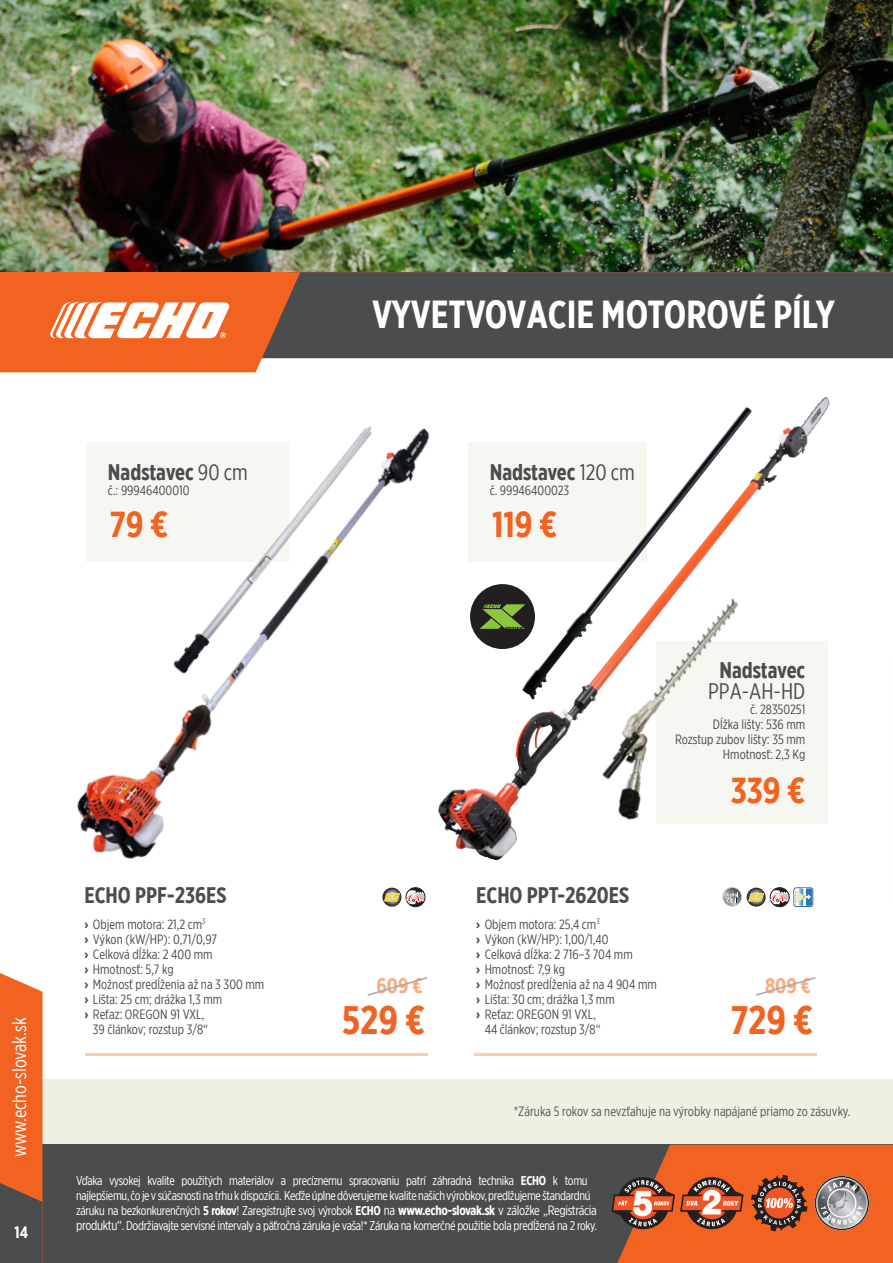
<style>
.page{position:relative;width:893px;height:1263px;background:#fff}
.page>*{position:absolute;margin:0;border:0;box-sizing:border-box;transform-origin:0 0}
.t1{font:700 39.6px "Gotham X Narrow";color:#f26221}
.t2{font:700 39px "Gotham X Narrow";color:#fff}
.t3{font:700 36px "Gotham X Narrow";color:#f26221}
.t4{font:700 22.5px/21px "Gotham X Narrow";color:#4b4c4d;text-align:center}
.t5{font:700 21px "Gotham X Narrow";color:#f8ac7f}
.t6{font:19.5px "Gotham X Narrow";color:#fff}
.t7{font:700 16.5px "Gotham X Narrow";color:#fff}
.t8{font:13.5px/15px "Gotham X Narrow";color:#4b4c4d;text-align:right}
.t9{font:13.5px "Gotham X Narrow";color:#57585a}
.t10{font:12.75px/15px "Gotham X Narrow";letter-spacing:-.025em;color:#fff}
.s1{font-weight:400}
.s2{font-weight:700}
.s3{font-size:13.5px}
.s4{font-weight:700;font-size:13.5px}
</style>
<div class="page">
<div style="left:0;top:1079px;width:893px;height:184px;background:#efefe2"></div>
<div style="left:0;top:1145px;width:893px;height:118px;background:#4b4c4d"></div>
<img style="left:778px;top:396px;width:48px;height:47px">
<div style="left:749px;top:642px;width:78px;height:182px;background:#f5f7f0"></div>
<img style="left:0;top:0;width:893px;height:272px">
<div style="left:300px;top:272px;width:593px;height:86px;background:#4b4c4d"></div>
<img style="left:77px;top:428px;width:461px;height:469px">
<img style="left:168px;top:426px;width:211px;height:253px">
<svg style="left:406px;top:888px;width:19px;height:19px"></svg>
<div style="left:406px;top:887px;width:19px;height:20px;border:1px solid #231f20;border-radius:50%"></div>
<img style="left:382px;top:888px;width:19px;height:19px;border-radius:9px">
<svg style="left:384px;top:890px;width:41px;height:14px"></svg>
<svg style="left:770px;top:888px;width:19px;height:19px"></svg>
<div style="left:770px;top:887px;width:19px;height:20px;border:1px solid #231f20;border-radius:50%"></div>
<img style="left:747px;top:888px;width:19px;height:19px;border-radius:9px">
<svg style="left:748px;top:890px;width:41px;height:14px"></svg>
<svg style="left:722px;top:887px;width:20px;height:19px"></svg>
<svg style="left:0;top:973px;width:43px;height:290px"></svg>
<div style="left:794px;top:888px;width:19px;height:19px;border:1px solid #1a6fb8;border-radius:3px"></div>
<svg style="left:795px;top:888px;width:17px;height:18px"></svg>
<div style="left:468px;top:442px;width:53px;height:120px;background:#f5f7f0"></div>
<img style="left:585px;top:699px;width:164px;height:125px">
<img style="left:521px;top:407px;width:231px;height:292px">
<div style="left:470px;top:584px;width:65px;height:65px;background:#231f20;border-radius:50%"></div>
<svg style="left:480px;top:604px;width:45px;height:25px"></svg>
<svg style="left:0;top:272px;width:300px;height:100px"></svg>
<hr style="left:86px;top:1053px;width:342px;height:2px;background:#fcccad">
<hr style="left:474px;top:1053px;width:342px;height:2px;background:#fcccad">
<svg style="left:611px;top:1145px;width:282px;height:118px;background:#ca6337"></svg>
<svg style="left:367px;top:977px;width:61px;height:19px"></svg>
<svg style="left:756px;top:977px;width:60px;height:19px"></svg>
<p class="t2" style="left:372px;top:291px;width:464px">VYVETVOVACIE MOTOROVÉ PÍLY</p>
<p class="t4" style="left:108px;top:462px;width:141px">Nadstavec <span class="s1">90 cm</span></p>
<p class="t8" style="left:108px;top:483px;width:83px">č.: 99946400010</p>
<p class="t3" style="left:110px;top:502px;width:60px">79 €</p>
<p class="t4" style="left:490px;top:462px;width:147px">Nadstavec <span class="s1">120 cm</span></p>
<p class="t8" style="left:490px;top:483px;width:81px">č. 99946400023</p>
<p class="t3" style="left:492px;top:502px;width:67px">119 €</p>
<p class="t6" style="left:8px;top:1157px;width:141px;rotate:-90deg">www.echo-slovak.sk</p>
<p class="t7" style="left:14px;top:1222px;width:15px">14</p>
<p class="t4" style="left:708px;top:659px;width:98px">Nadstavec<br><span class="s1">PPA-AH-HD</span></p>
<p class="t8" style="left:750px;top:701px;width:57px">č. 28350251</p>
<p class="t8" style="left:713px;top:716px;width:94px">Dĺžka lišty: 536 mm</p>
<p class="t8" style="left:675px;top:731px;width:132px">Rozstup zubov lišty: 35 mm</p>
<p class="t8" style="left:723px;top:746px;width:84px">Hmotnosť: 2,3 Kg</p>
<p class="t4" style="left:84px;top:885px;width:144px">ECHO PPF-236ES</p>
<p class="t8" style="left:84px;top:916px;width:123px"><span class="s2">›</span> Objem motora: 21,2 cm<sup>3</sup></p>
<p class="t8" style="left:84px;top:931px;width:134px"><span class="s2">›</span> Výkon (kW/HP): 0,71/0,97</p>
<p class="t8" style="left:84px;top:946px;width:130px"><span class="s2">›</span> Celková dĺžka: 2 400 mm</p>
<p class="t8" style="left:84px;top:961px;width:91px"><span class="s2">›</span> Hmotnosť: 5,7 kg</p>
<p class="t8" style="left:84px;top:976px;width:181px"><span class="s2">›</span> Možnosť predĺženia až na 3 300 mm</p>
<p class="t8" style="left:84px;top:991px;width:139px"><span class="s2">›</span> Lišta: 25 cm; drážka 1,3 mm</p>
<p class="t8" style="left:84px;top:1006px;width:125px"><span class="s2">›</span> Reťaz: OREGON 91 VXL,<br>39 článkov; rozstup 3/8“</p>
<p class="t4" style="left:476px;top:885px;width:154px">ECHO PPT-2620ES</p>
<p class="t3" style="left:731px;top:768px;width:76px">339 €</p>
<p class="t8" style="left:476px;top:916px;width:125px"><span class="s2">›</span> Objem motora: 25,4 cm<sup>3</sup></p>
<p class="t8" style="left:476px;top:931px;width:134px"><span class="s2">›</span> Výkon (kW/HP): 1,00/1,40</p>
<p class="t8" style="left:476px;top:946px;width:158px"><span class="s2">›</span> Celková dĺžka: 2 716–3 704 mm</p>
<p class="t8" style="left:476px;top:961px;width:90px"><span class="s2">›</span> Hmotnosť: 7,9 kg</p>
<p class="t8" style="left:476px;top:976px;width:182px"><span class="s2">›</span> Možnosť predĺženia až na 4 904 mm</p>
<p class="t8" style="left:476px;top:991px;width:140px"><span class="s2">›</span> Lišta: 30 cm; drážka 1,3 mm</p>
<p class="t8" style="left:485px;top:1006px;width:117px;text-align:left;text-indent:-9px"><span class="s2">›</span> Reťaz: OREGON 91 VXL,<br>44 článkov; rozstup 3/8“</p>
<p class="t5" style="left:377px;top:972px;width:48px">609 €</p>
<p class="t5" style="left:765px;top:972px;width:48px">809 €</p>
<p class="t1" style="left:342px;top:995px;width:84px">529 €</p>
<p class="t1" style="left:731px;top:995px;width:84px">729 €</p>
<p class="t9" style="left:514px;top:1104px;width:338px">*Záruka 5 rokov sa nevzťahuje na výrobky napájané priamo zo zásuvky.</p>
<p class="t10" style="left:76px;top:1173px;width:522px">Vďaka vysokej kvalite použitých materiálov a precíznemu spracovaniu patrí záhradná technika <span class="s2">ECHO</span> k tomu najlepšiemu, čo je v súčasnosti na trhu k dispozícii. Keďže úplne dôverujeme kvalite našich výrobkov, predlžujeme štandardnú záruku na bezkonkurenčných <span class="s2">5 rokov</span>! Zaregistrujte svoj výrobok <span class="s2">ECHO</span> <span class="s3">na</span> <span class="s4">www.echo-slovak.sk</span> <span class="s3">v záložke „Registrácia produktu“.</span> Dodržiavajte servisné intervaly a päťročná záruka je vaša!* Záruka na komerčné použitie bola predĺžená na 2 roky.</p>
</div>
